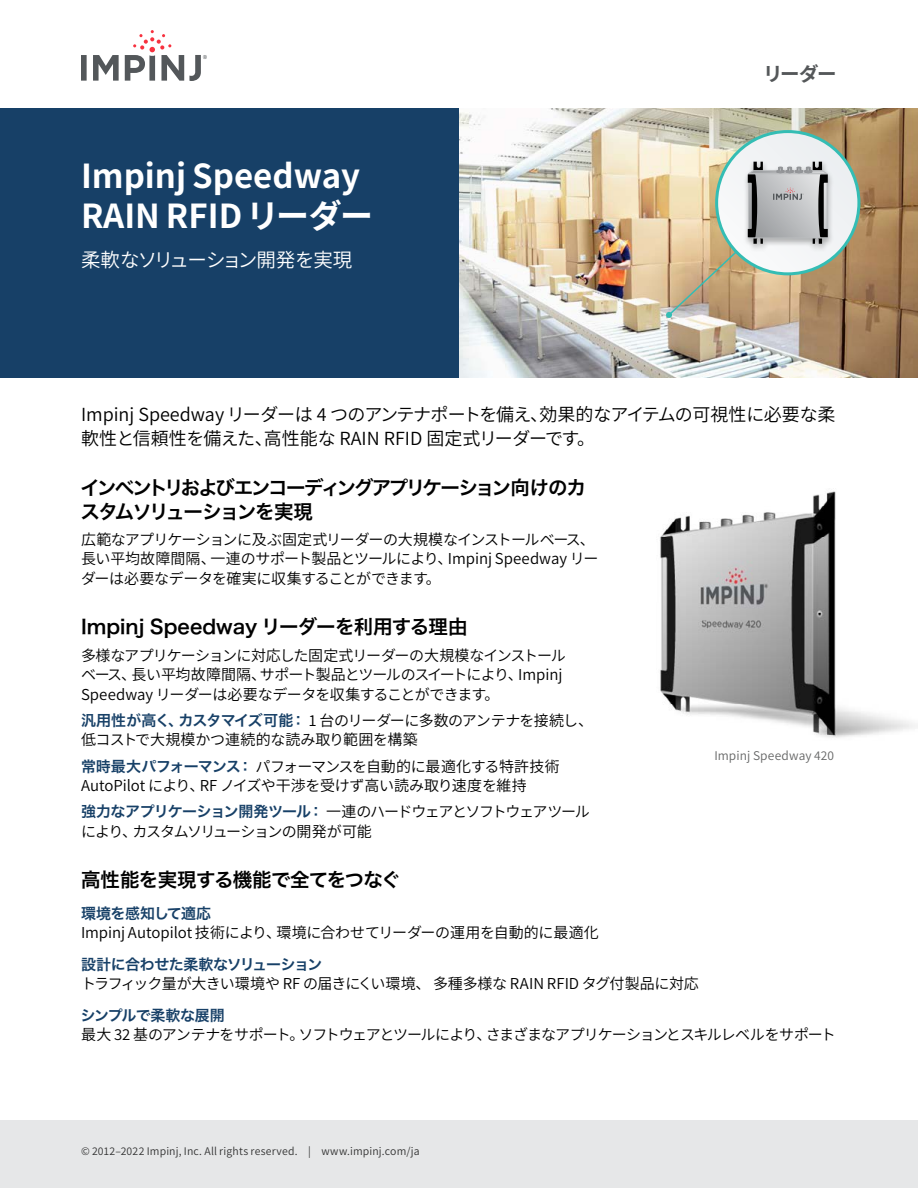
<style>
.page{position:relative;width:918px;height:1188px;background:#fff}
.page>*{position:absolute;margin:0;border:0;box-sizing:border-box;transform-origin:0 0}
.t1{font:700 33px/39.6px "Source Han Sans JP";color:#fff}
.t2{font:19.5px/23.4px "Hira Kaku Pro N W6";letter-spacing:-.105em;color:#000}
.t3{font:19.5px "Hira Kaku Pro N W6";color:#000}
.t4{font:19.5px "Hira Kaku Pro N W6";letter-spacing:-.035em;color:#000}
.Product_Description{font:19.5px "Source Han Sans JP";letter-spacing:-.06em;color:#fff}
.Category{font:700 19.5px "Source Han Sans JP";color:#545759}
.Intro{font:18px/24px "Source Han Sans JP";letter-spacing:-.01em;color:#000}
.t5{font:15px/19.5px "Source Han Sans JP";letter-spacing:-.03em;color:#000}
.t6{font:15px/19.5px "Source Han Sans JP";letter-spacing:-.085em;color:#000}
.t7{font:15px "Source Han Sans JP";letter-spacing:-.07em;color:#000}
.t8{font:15px "Source Han Sans JP";letter-spacing:-.005em;color:#000}
.t9{font:15px "Hira Kaku Pro N W6";letter-spacing:-.035em;color:#174067}
.t10{font:12px "Source Han Sans JP";letter-spacing:.01em;color:#666767}
.t11{font:10.5px "Source Han Sans JP";letter-spacing:.015em;color:#333}
.s1{font-family:"Hira Kaku Pro N W6";color:#174067}
</style>
<div class="page">
<div style="left:0;top:1120px;width:917px;height:68px;background:#e6e7e8"></div>
<svg style="left:81px;top:30px;width:126px;height:51px"></svg>
<img style="left:459px;top:108px;width:459px;height:270px">
<div style="left:0;top:108px;width:459px;height:270px;background:#174067"></div>
<svg style="left:717px;top:132px;width:142px;height:142px"></svg>
<div style="left:744px;top:160px;width:90px;height:93px;background:#000;opacity:.3"></div>
<svg style="left:666px;top:162px;width:162px;height:156px"></svg>
<div style="left:715px;top:130px;width:145px;height:145px;border:3px solid #34bdb4;border-radius:50%"></div>
<img style="left:660px;top:491px;width:258px;height:247px">
<p class="t1" style="left:81px;top:157px;width:294px">Impinj Speedway<br>RAIN RFID リーダー</p>
<p class="Product_Description" style="left:81px;top:249px;width:273px">柔軟なソリューション開発を実現</p>
<p class="Category" style="left:763px;top:63px;width:75px">リーダー</p>
<p class="Intro" style="left:81px;top:403px;width:756px">Impinj Speedway リーダーは 4 つのアンテナポートを備え、効果的なアイテムの可視性に必要な柔軟性と信頼性を備えた、高性能な RAIN RFID 固定式リーダーです。</p>
<h2 class="t2" style="left:80px;top:475px;width:507px">インベントリおよびエンコーディングアプリケーション向けのカスタムソリューションを実現</h2>
<p class="t5" style="left:81px;top:530px;width:519px">広範なアプリケーションに及ぶ固定式リーダーの大規模なインストールベース、長い平均故障間隔、一連のサポート製品とツールにより、Impinj Speedway リーダーは必要なデータを確実に収集することができます。</p>
<h2 class="t3" style="left:81px;top:609px;width:388px">Impinj Speedway リーダーを利用する理由</h2>
<p class="t5" style="left:81px;top:646px;width:486px">多様なアプリケーションに対応した固定式リーダーの大規模なインストールベース、長い平均故障間隔、サポート製品とツールのスイートにより、Impinj<br>Speedway リーダーは必要なデータを収集することができます。</p>
<p class="t5" style="left:81px;top:711px;width:514px"><span class="s1">汎用性が高く、カスタマイズ可能：</span> 1 台のリーダーに多数のアンテナを接続し、低コストで大規模かつ連続的な読み取り範囲を構築</p>
<p class="t5" style="left:81px;top:757px;width:480px"><span class="s1">常時最大パフォーマンス：</span> パフォーマンスを自動的に最適化する特許技術<br>AutoPilot により、RF ノイズや干渉を受けず高い読み取り速度を維持</p>
<p class="t6" style="left:81px;top:802px;width:510px"><span class="s1">強力なアプリケーション開発ツール：</span> 一連のハードウェアとソフトウェアツールにより、カスタムソリューションの開発が可能</p>
<h2 class="t4" style="left:81px;top:862px;width:321px">高性能を実現する機能で全てをつなぐ</h2>
<h3 class="t9" style="left:81px;top:899px;width:132px">環境を感知して適応</h3>
<p class="t8" style="left:81px;top:924px;width:519px">Impinj Autopilot 技術により、環境に合わせてリーダーの運用を自動的に最適化</p>
<h3 class="t9" style="left:81px;top:950px;width:243px">設計に合わせた柔軟なソリューション</h3>
<p class="t5" style="left:81px;top:974px;width:619px">トラフィック量が大きい環境や RF の届きにくい環境、 多種多様な RAIN RFID タグ付製品に対応</p>
<h3 class="t9" style="left:80px;top:1001px;width:146px">シンプルで柔軟な展開</h3>
<p class="t7" style="left:81px;top:1026px;width:756px">最大 32 基のアンテナをサポート。ソフトウェアとツールにより、さまざまなアプリケーションとスキルレベルをサポート</p>
<p class="t10" style="left:714px;top:749px;width:121px">Impinj Speedway 420</p>
<p class="t11" style="left:81px;top:1145px;width:340px">© 2012–2022 Impinj, Inc. All rights reserved. | www.impinj.com/ja</p>
</div>
